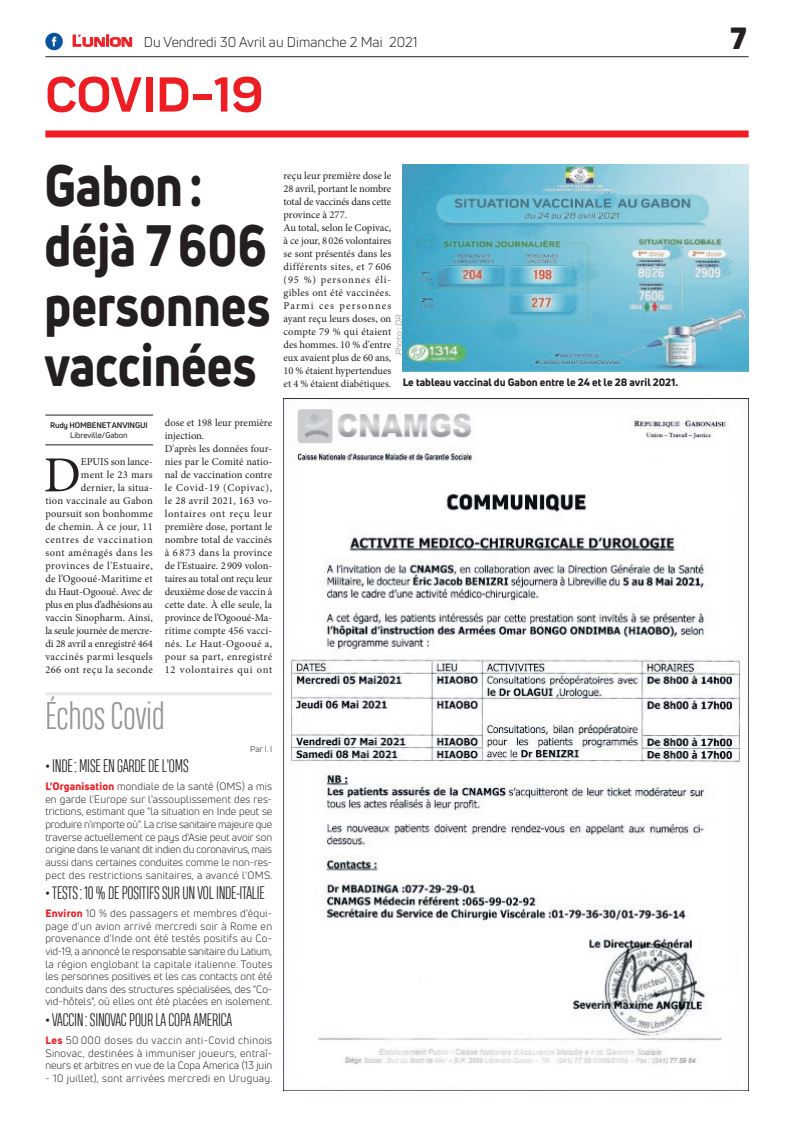
<style>
.page{position:relative;width:794px;height:1129px;background:#fff}
.page>*{position:absolute;margin:0;border:0;box-sizing:border-box;transform-origin:0 0}
.t1{font:800 57px/60px "Uni Neue";color:#231f20;scale:.85 1}
.t2{font:700 51px "Praktika";color:#ee1d23}
.t3{font:50.5px "Minion Pro";color:#231f20}
.t4{font:300 36px "Heading Compressed Pro";color:#939598}
.t5{font:900 30px "Uni Neue";color:#231f20}
.t6{font:300 17px "Heading Compressed Pro";letter-spacing:-.01em;color:#231f20}
.t7{font:14px "Uni Neue";color:#231f20}
.t8{font:10.5px/13px "Minion Pro";letter-spacing:.005em;color:#231f20}
.t9{font:10.5px/12.6px "Uni Neue";letter-spacing:.015em;color:#231f20;text-align:justify}
.t10{font:800 10.5px "Uni Neue";color:#231f20}
.t11{font:10.5px "Uni Neue";letter-spacing:.035em;color:#231f20}
.t12{font:italic 9px "Praktika";color:#818386}
.t13{font:8.5px "Uni Neue";color:#231f20}
.t14{font:700 8px "Uni Neue";letter-spacing:-.02em;color:#231f20}
.t15{font:8px "Uni Neue";color:#231f20}
.s1{font-family:"Eurostile";font-weight:600;font-size:15px;color:#ee1d23}
.s2{font-family:"Eurostile";font-weight:600;font-size:11.4px;color:#ee1d23}
.s3{font-weight:800;color:#ee1d23}
.s4{font-family:"Minion Pro";font-weight:400}
</style>
<div class="page">
<hr style="left:45px;top:56px;width:703px;height:1px;background:#231f20">
<div style="left:45px;top:130px;width:703px;height:7px;background:#ee1d23"></div>
<svg style="left:72px;top:34px;width:60px;height:13px"></svg>
<div style="left:45px;top:33px;width:18px;height:17px;background:#08549e;border-radius:50%"></div>
<svg style="left:52px;top:37px;width:4px;height:9px"></svg>
<img style="left:283px;top:398px;width:465px;height:692px">
<hr style="left:45px;top:444px;width:108px;height:1px;background:#231f20">
<hr style="left:45px;top:415px;width:108px;height:1px;background:#231f20">
<img style="left:403px;top:164px;width:345px;height:207px">
<hr style="left:45px;top:692px;width:227px;height:3px;background:#e8e6e0">
<h3 class="t7" style="left:72px;top:33px;width:347px"><span class="s1">L</span><span class="s2">UNION</span> Du Vendredi 30 Avril au Dimanche 2 Mai 2021</h3>
<h3 class="t5" style="left:730px;top:17px;width:18px">7</h3>
<h2 class="t2" style="left:45px;top:54px;width:219px">COVID-19</h2>
<h1 class="t1" style="left:44px;top:155px;width:268px">Gabon: déjà 7606 personnes vaccinées</h1>
<p class="t14" style="left:50px;top:420px;width:99px">Rudy HOMBENET ANVINGUI</p>
<p class="t15" style="left:70px;top:430px;width:59px">Libreville/Gabon</p>
<p class="t8" style="left:165px;top:416px;width:109px">dose et 198 leur première injection.<br>D'après les données four&shy;nies par le Comité natio&shy;nal de vaccination contre le Covid-19 (Copivac), le 28 avril 2021, 163 vo&shy;lontaires ont reçu leur première dose, portant le nombre total de vaccinés à 6 873 dans la province de l'Estuaire. 2 909 volon&shy;taires au total ont reçu leur deuxième dose de vaccin à cette date. À elle seule, la province de l’Ogooué-Ma&shy;ritime compte 456 vacci&shy;nés. Le Haut-Ogooué a, pour sa part, enregistré<br>12 volontaires qui ont</p>
<p class="t8" style="left:45px;top:455px;width:109px;text-align:right">EPUIS son lance-<br>ment le 23 mars dernier, la situa-<br>tion vaccinale au Gabon poursuit son bonhomme de chemin. À ce jour, 11 centres de vaccination sont aménagés dans les provinces de l'Estuaire, de l’Ogooué-Maritime et du Haut-Ogooué. Avec de plus en plus d’adhésions au vaccin Sinopharm. Ainsi, la seule journée de mercre&shy;di 28 avril a enregistré 464 vaccinés parmi lesquels<br>266 ont reçu la seconde</p>
<h3 class="t3" style="left:44px;top:441px;width:39px">D</h3>
<h3 class="t4" style="left:45px;top:695px;width:121px">Échos Covid</h3>
<p class="t13" style="left:250px;top:743px;width:24px">Par I. I</p>
<h3 class="t6" style="left:45px;top:756px;width:145px">• INDE: MISE EN GARDE DE L'OMS</h3>
<p class="t9" style="left:45px;top:780px;width:229px"><span class="s3">L'Organisation</span> mondiale de la santé (OMS) a mis en garde l'Europe sur l'assouplissement des res&shy;trictions, estimant que "la situation en Inde peut se produire n'importe où". La crise sanitaire majeure que traverse actuellement ce pays d'Asie peut avoir son origine dans le variant dit indien du coronavirus, mais aussi dans certaines conduites comme le non-res&shy;pect des restrictions sanitaires, a avancé l'OMS.</p>
<h3 class="t6" style="left:45px;top:882px;width:221px">• TESTS: 10% DE POSITIFS SUR UN VOL INDE-ITALIE</h3>
<p class="t9" style="left:45px;top:906px;width:228px"><span class="s3">Environ</span> 10 % des passagers et membres d'équi&shy;page d'un avion arrivé mercredi soir à Rome en provenance d'Inde ont été testés positifs au Co&shy;vid-19, a annoncé le responsable sanitaire du Latium, la région englobant la capitale italienne. Toutes les personnes positives et les cas contacts ont été conduits dans des structures spécialisées, des "Co&shy;vid-hôtels", où elles ont été placées en isolement.</p>
<h3 class="t6" style="left:45px;top:1009px;width:188px">• VACCIN: SINOVAC POUR LA COPA AMERICA</h3>
<p class="t9" style="left:45px;top:1033px;width:228px"><span class="s3">Les</span> 50 000 doses du vaccin anti-Covid chinois Sinovac, destinées à immuniser joueurs, entraî&shy;neurs et arbitres en vue de la Copa America (13 juin</p>
<p class="t11" style="left:45px;top:1071px;width:229px">- 10 juillet), sont arrivées mercredi en Uruguay.</p>
<p class="t8" style="left:283px;top:169px;width:109px">reçu leur première dose le<br>28 avril, portant le nombre total de vaccinés dans cette province à 277.<br>Au total, selon le Copivac, à ce jour, 8026 volontaires se sont présentés dans les différents sites, et 7 606 (95 %) personnes éli&shy;gibles ont été vaccinées.<br>Parmi ces personnes ayant reçu leurs doses, on compte 79 % qui étaient des hommes. 10 % d'entre eux avaient plus de 60 ans,<br>10 % étaient hypertendues</p>
<p class="t10" style="left:283px;top:375px;width:396px"><span class="s4">et 4 % étaient diabétiques.</span> Le tableau vaccinal du Gabon entre le 24 et le 28 avril 2021.</p>
<p class="t12" style="left:392px;top:354px;width:41px;rotate:-90deg">Photo : DR</p>
</div>
